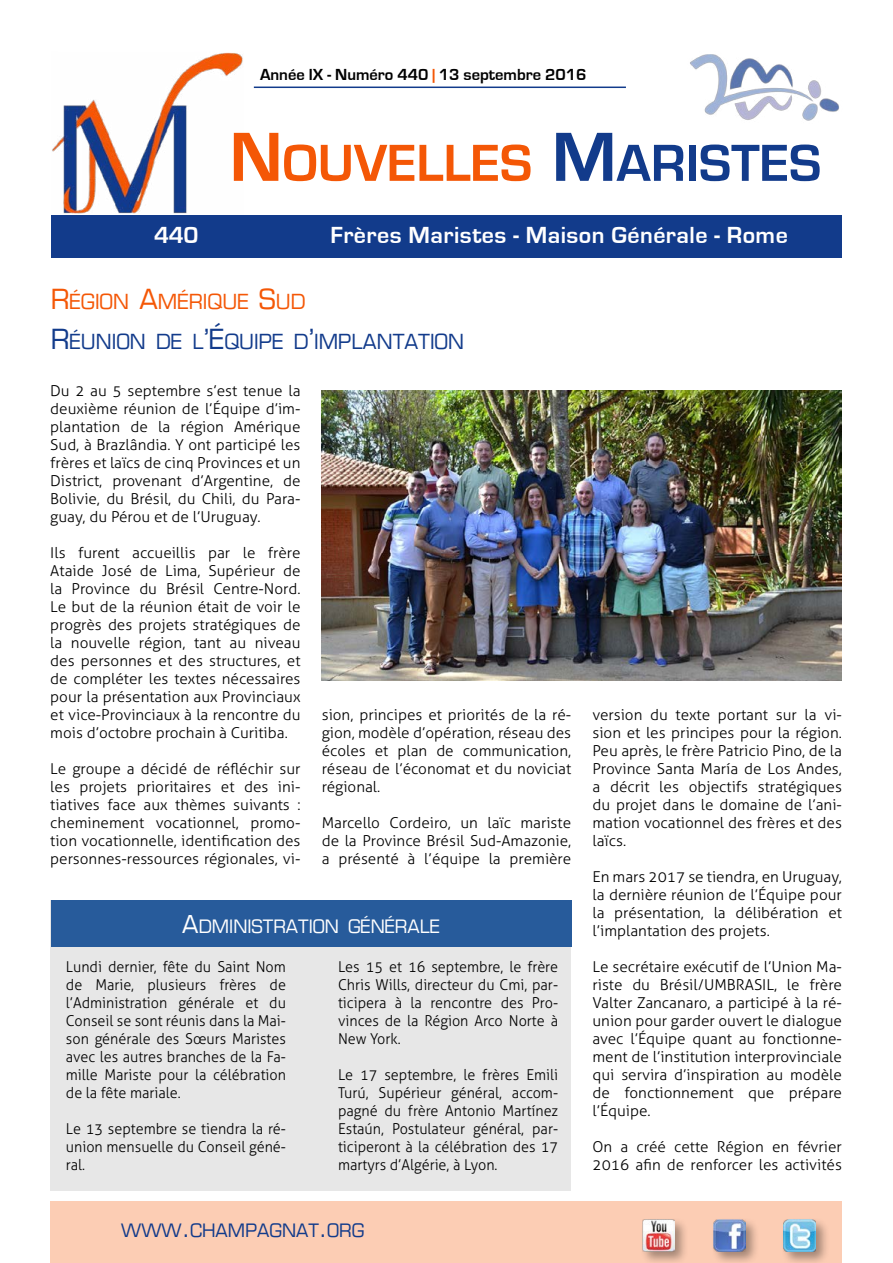
<style>
.page{position:relative;width:893px;height:1263px;background:#fff}
.page>*{position:absolute;margin:0;border:0;box-sizing:border-box;transform-origin:0 0}
.t1{font:700 54px "Eurostile";color:#f45706}
.t2{font:700 24px "Eurostile";letter-spacing:.02em;color:#fff}
.t3{font:20.25px/39.8px "Eurostile";color:#123b8b}
.t4{font:18px "Eurostile";color:#fff}
.t5{font:18px "Eurostile";color:#123b8b}
.t6{font:700 16.5px "Eurostile";color:#000}
.t7{font:300 15px/18px "Aller";color:#000;text-align:justify}
.t8{font:300 15px/18px "Aller";color:#000;text-align:justify;scale:.96 1}
.s1{color:#f45706}
.s2{font-size:72px}
.s3{font-size:72px;color:#123b8b}
.s4{color:#123b8b}
.s5{font-size:27px;color:#f45706}
.s6{font-size:27px}
.s7{font-size:24px}
</style>
<div class="page">
<div style="left:51px;top:215px;width:791px;height:43px;background:#123b8b"></div>
<div style="left:50px;top:1201px;width:792px;height:62px;background:#fccdb4"></div>
<div style="left:710px;top:1216px;width:49px;height:47px;background:#000;opacity:.35"></div>
<img style="left:713px;top:1219px;width:32px;height:32px">
<div style="left:781px;top:1216px;width:49px;height:47px;background:#000;opacity:.35"></div>
<img style="left:784px;top:1219px;width:32px;height:32px">
<hr style="left:254px;top:87px;width:372px;height:1px;background:#123b8b">
<div style="left:640px;top:1216px;width:48px;height:47px;background:#000;opacity:.35"></div>
<img style="left:642px;top:1219px;width:33px;height:32px">
<img style="left:52px;top:52px;width:191px;height:162px">
<img style="left:690px;top:54px;width:149px;height:67px">
<div style="left:50px;top:900px;width:521px;height:291px;background:#e7e7e7"></div>
<div style="left:51px;top:900px;width:520px;height:47px;background:#275b9b"></div>
<img style="left:322px;top:390px;width:520px;height:290px">
<p class="t6" style="left:260px;top:66px;width:328px">Année IX - Numéro 440 <span class="s1">|</span> 13 septembre 2016</p>
<h1 class="t1" style="left:230px;top:134px;width:593px"><span class="s2">N</span>OUVELLES <span class="s3">M</span><span class="s4">ARISTES</span></h1>
<h2 class="t2" style="left:154px;top:222px;width:46px">440</h2>
<h2 class="t2" style="left:330px;top:222px;width:459px">Frères Maristes - Maison Générale - Rome</h2>
<h3 class="t3" style="left:51px;top:282px;width:415px"><span class="s5">R</span><span class="s1">ÉGION</span> <span class="s5">A</span><span class="s1">MÉRIQUE</span> <span class="s5">S</span><span class="s1">UD<br></span><span class="s6">R</span>ÉUNION DE L<span class="s6">’É</span>QUIPE D<span class="s6">’</span>IMPLANTATION</h3>
<p class="t7" style="left:50px;top:382px;width:252px">Du 2 au 5 septembre s’est tenue la deuxième réunion de l’Équipe d’im&shy;plantation de la région Amérique Sud, à Brazlândia. Y ont participé les frères et laïcs de cinq Provinces et un District, provenant d’Argentine, de Bolivie, du Brésil, du Chili, du Para&shy;guay, du Pérou et de l’Uruguay.</p>
<p class="t7" style="left:50px;top:544px;width:252px">Ils furent accueillis par le frère Ataide José de Lima, Supérieur de la Province du Brésil Centre-Nord.<br>Le but de la réunion était de voir le progrès des projets stratégiques de la nouvelle région, tant au niveau des personnes et des structures, et de compléter les textes nécessaires pour la présentation aux Provinciaux et vice-Provinciaux à la rencontre du mois d’octobre prochain à Curitiba.</p>
<p class="t7" style="left:50px;top:760px;width:252px">Le groupe a décidé de réfléchir sur les projets prioritaires et des ini&shy;tiatives face aux thèmes suivants : cheminement vocationnel, promo&shy;tion vocationnelle, identification des personnes-ressources régionales, vi-</p>
<p class="t7" style="left:322px;top:706px;width:251px">sion, principes et priorités de la ré&shy;gion, modèle d’opération, réseau des écoles et plan de communication, réseau de l’économat et du noviciat régional.</p>
<p class="t7" style="left:322px;top:814px;width:251px">Marcello Cordeiro, un laïc mariste de la Province Brésil Sud-Amazonie, a présenté à l’équipe la première</p>
<p class="t4" style="left:182px;top:916px;width:259px"><span class="s7">A</span>DMINISTRATION GÉNÉRALE</p>
<p class="t8" style="left:66px;top:958px;width:231px">Lundi dernier, fête du Saint Nom de Marie, plusieurs frères de l’Administration générale et du Conseil se sont réunis dans la Mai&shy;son générale des Sœurs Maristes avec les autres branches de la Fa&shy;mille Mariste pour la célébration de la fête mariale.</p>
<p class="t8" style="left:66px;top:1120px;width:231px">Le 13 septembre se tiendra la ré&shy;union mensuelle du Conseil géné&shy;ral.</p>
<p class="t8" style="left:338px;top:958px;width:231px">Les 15 et 16 septembre, le frère Chris Wills, directeur du Cmi, par&shy;ticipera à la rencontre des Pro&shy;vinces de la Région Arco Norte à New York.</p>
<p class="t8" style="left:338px;top:1066px;width:231px">Le 17 septembre, le frères Emili Turú, Supérieur général, accom&shy;pagné du frère Antonio Martínez Estaún, Postulateur général, par&shy;ticiperont à la célébration des 17 martyrs d’Algérie, à Lyon.</p>
<p class="t5" style="left:121px;top:1219px;width:245px">WWW<span class="s7">.</span>CHAMPAGNAT<span class="s7">.</span>ORG</p>
<p class="t7" style="left:592px;top:706px;width:251px">version du texte portant sur la vi&shy;sion et les principes pour la région.<br>Peu après, le frère Patricio Pino, de la Province Santa María de Los Andes, a décrit les objectifs stratégiques du projet dans le domaine de l’ani&shy;mation vocationnel des frères et des laïcs.</p>
<p class="t7" style="left:592px;top:868px;width:251px">En mars 2017 se tiendra, en Uruguay, la dernière réunion de l’Équipe pour la présentation, la délibération et l’implantation des projets.</p>
<p class="t7" style="left:592px;top:958px;width:251px">Le secrétaire exécutif de l’Union Ma&shy;riste du Brésil/UMBRASIL, le frère Valter Zancanaro, a participé à la ré&shy;union pour garder ouvert le dialogue avec l’Équipe quant au fonctionne&shy;ment de l’institution interprovinciale qui servira d’inspiration au modèle de fonctionnement que prépare l’Équipe.</p>
<p class="t7" style="left:592px;top:1138px;width:251px">On a créé cette Région en février<br>2016 afin de renforcer les activités</p>
</div>
